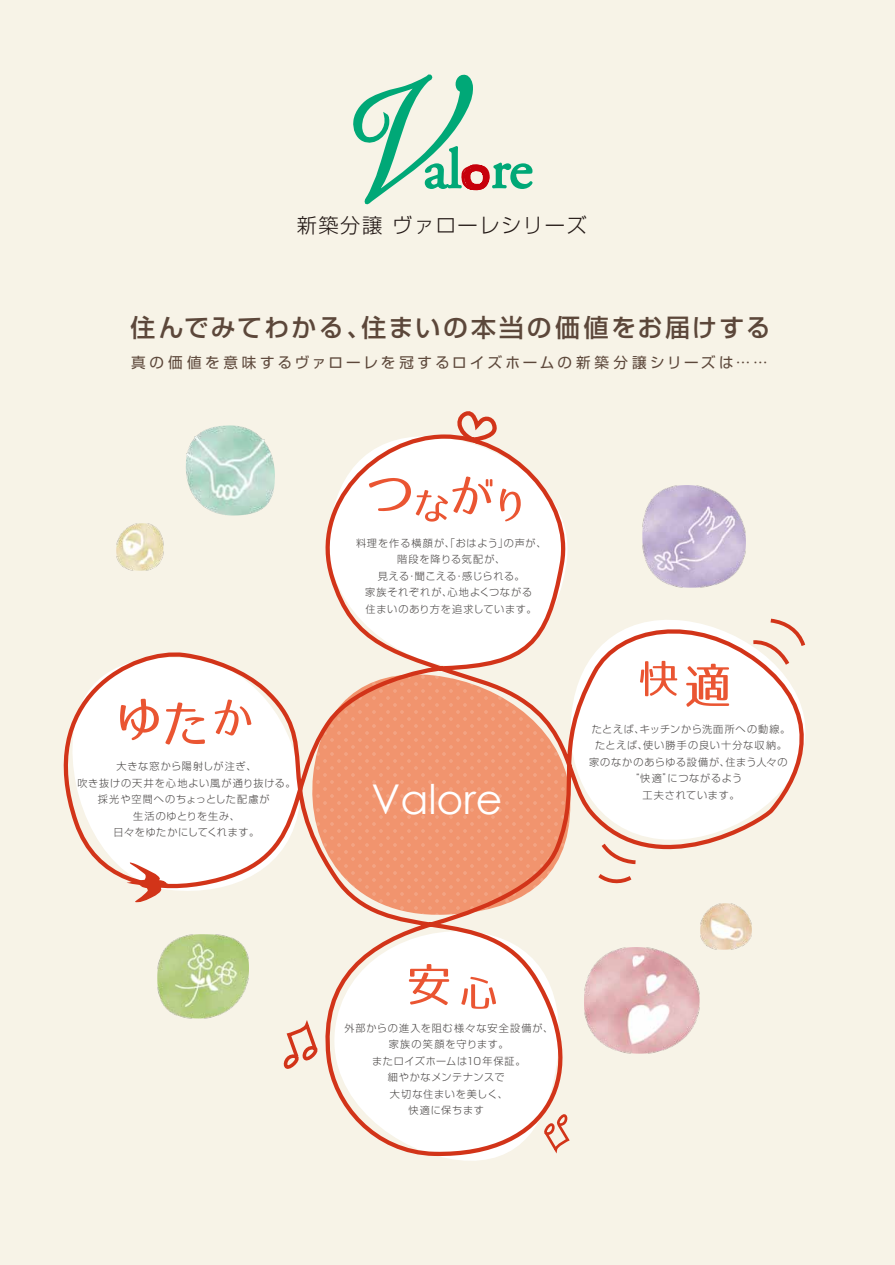
<style>
.page{position:relative;width:895px;height:1265px;background:#fff}
.page>*{position:absolute;margin:0;border:0;box-sizing:border-box;transform-origin:0 0}
.t1{font:41.1px "Century Gothic";color:#fff}
.t2{font:500 24.9px "Shin Go Pro";letter-spacing:.1em;color:#5c473a}
.t3{font:300 20.25px "Shin Go Pro";letter-spacing:.075em;color:#221815}
.t4{font:14.55px "Shin Go Pro";letter-spacing:.22em;color:#5c473a}
.t5{font:300 10.2px/16.5px "Shin Go Pro";letter-spacing:.075em;color:#4c4948;text-align:center}
.t6{font:300 10.2px "Shin Go Pro";letter-spacing:.095em;color:#4c4948}
</style>
<div class="page">
<div style="left:0;top:0;width:894px;height:1264px;background:#f7f3e7"></div>
<img style="left:202px;top:425px;width:52px;height:7px">
<svg style="left:63px;top:432px;width:742px;height:728px"></svg>
<svg style="left:453px;top:411px;width:44px;height:36px"></svg>
<svg style="left:126px;top:862px;width:42px;height:40px"></svg>
<svg style="left:282px;top:1012px;width:42px;height:59px"></svg>
<svg style="left:539px;top:1112px;width:31px;height:46px"></svg>
<svg style="left:749px;top:616px;width:57px;height:53px"></svg>
<svg style="left:593px;top:839px;width:46px;height:44px"></svg>
<svg style="left:353px;top:74px;width:180px;height:131px"></svg>
<svg style="left:368px;top:476px;width:124px;height:45px;background:#faded7"></svg>
<svg style="left:120px;top:698px;width:39px;height:42px;background:#f7c2b6"></svg>
<svg style="left:165px;top:702px;width:40px;height:42px;background:#f9d1c8"></svg>
<svg style="left:214px;top:699px;width:37px;height:36px"></svg>
<svg style="left:499px;top:488px;width:21px;height:33px"></svg>
<svg style="left:408px;top:963px;width:41px;height:42px;background:#f7c6ba"></svg>
<svg style="left:461px;top:976px;width:35px;height:32px"></svg>
<svg style="left:639px;top:660px;width:38px;height:36px"></svg>
<svg style="left:685px;top:663px;width:43px;height:43px;background:#f5af9e"></svg>
<h3 class="t3" style="left:296px;top:209px;width:291px">新築分譲 ヴァローレシリーズ</h3>
<h2 class="t2" style="left:130px;top:307px;width:641px">住んでみてわかる、住まいの本当の価値をお届けする</h2>
<h3 class="t4" style="left:131px;top:351px;width:637px">真の価値を意味するヴァローレを冠するロイズホームの新築分譲シリーズは……</h3>
<p class="t5" style="left:77px;top:756px;width:219px">大きな窓から陽射しが注ぎ、<br>吹き抜けの天井を心地よい風が通り抜ける。採光や空間へのちょっとした配慮が<br>生活のゆとりを生み、<br>日々をゆたかにしてくれます。</p>
<p class="t5" style="left:356px;top:533px;width:192px">料理を作る横顔が、「おはよう」の声が、階段を降りる気配が、<br>見える・聞こえる・感じられる。<br>家族それぞれが、心地よくつながる<br>住まいのあり方を追求しています。</p>
<h1 class="t1" style="left:371px;top:769px;width:132px">Valore</h1>
<p class="t5" style="left:591px;top:719px;width:200px">たとえば、キッチンから洗面所への動線。</p>
<p class="t6" style="left:595px;top:736px;width:193px">たとえば、使い勝手の良い十分な収納。</p>
<p class="t5" style="left:589px;top:752px;width:200px">家のなかのあらゆる設備が、住まう人々の</p>
<p class="t5" style="left:629px;top:768px;width:114px">“快適”につながるよう</p>
<p class="t5" style="left:642px;top:785px;width:98px">工夫されています。</p>
<p class="t5" style="left:344px;top:1018px;width:210px">外部からの進入を阻む様々な安全設備が、家族の笑顔を守ります。<br>またロイズホームは10年保証。<br>細やかなメンテナンスで<br>大切な住まいを美しく、<br>快適に保ちます</p>
</div>
